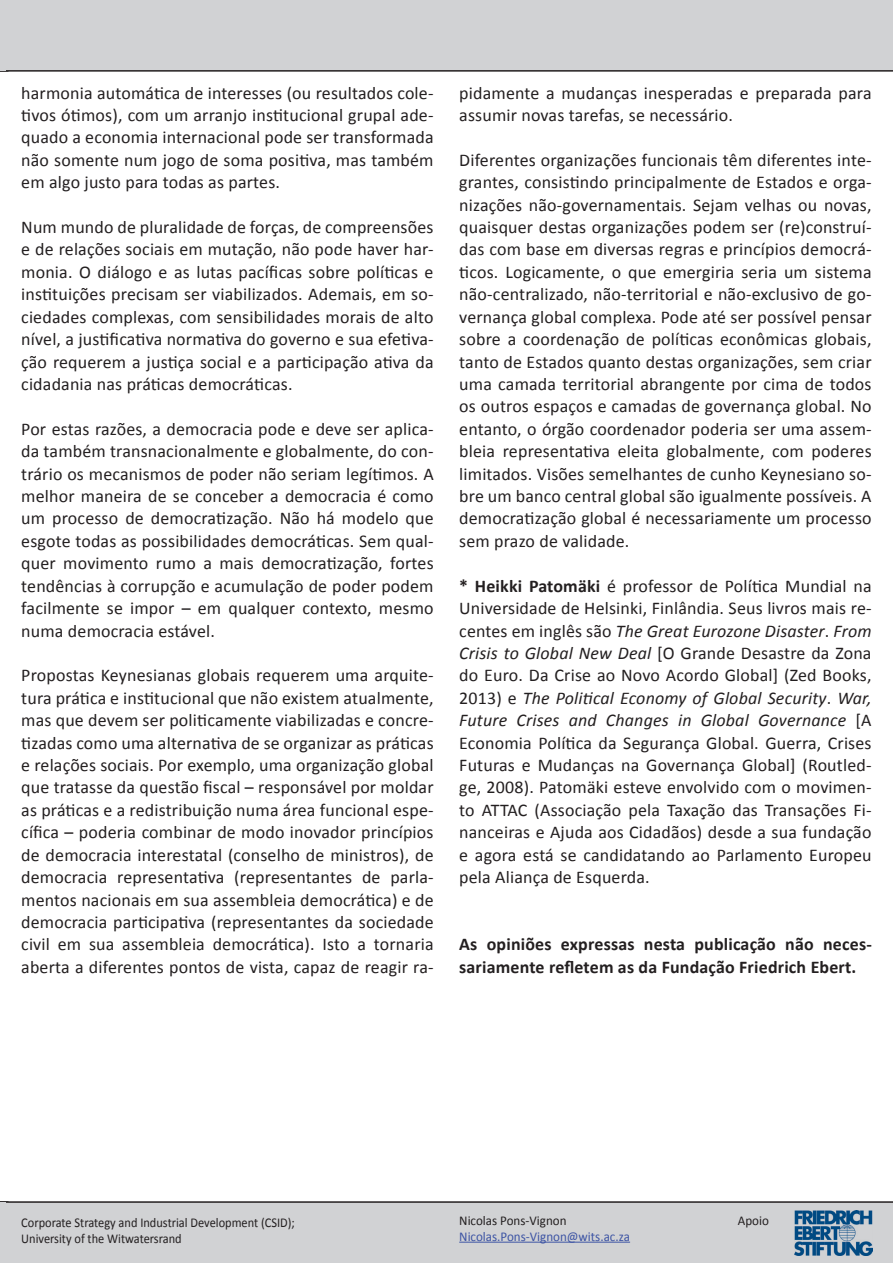
<style>
.page{position:relative;width:893px;height:1263px;background:#fff}
.page>*{position:absolute;margin:0;border:0;box-sizing:border-box;transform-origin:0 0}
.t1{font:18px/22.4px "Calibri";letter-spacing:.01em;color:#231f20;text-align:justify}
.t2{font:700 18px/22.4px "Calibri";letter-spacing:.01em;color:#231f20}
.t3{font:13.5px/16.2px "Calibri";color:#231f20;scale:.92 1}
.t4{font:13.5px "Calibri";color:#3d54a4}
.t5{font:13.5px "Calibri";color:#231f20}
.s1{font-weight:700}
.s2{font-style:italic}
</style>
<div class="page">
<div style="left:0;top:1201px;width:893px;height:62px;background:#d1d2d4"></div>
<img style="left:794px;top:1210px;width:79px;height:45px">
<hr style="left:459px;top:1242px;width:171px;height:1px;background:#3d54a4">
<div style="left:0;top:1203px;width:6px;height:60px;background:#d1d2d4"></div>
<div style="left:0;top:0;width:893px;height:72px;background:#d1d2d4"></div>
<div style="left:0;top:0;width:6px;height:70px;background:#d1d2d4"></div>
<p class="t1" style="left:21px;top:80px;width:414px">harmonia automática de interesses (ou resultados cole&shy;tivos ótimos), com um arranjo institucional grupal ade&shy;quado a economia internacional pode ser transformada não somente num jogo de soma positiva, mas também em algo justo para todas as partes.</p>
<p class="t1" style="left:21px;top:215px;width:414px">Num mundo de pluralidade de forças, de compreensões e de relações sociais em mutação, não pode haver har&shy;monia. O diálogo e as lutas pacíficas sobre políticas e instituições precisam ser viabilizados. Ademais, em so&shy;ciedades complexas, com sensibilidades morais de alto nível, a justificativa normativa do governo e sua efetiva&shy;ção requerem a justiça social e a participação ativa da cidadania nas práticas democráticas.</p>
<p class="t1" style="left:21px;top:417px;width:414px">Por estas razões, a democracia pode e deve ser aplica&shy;da também transnacionalmente e globalmente, do con&shy;trário os mecanismos de poder não seriam legítimos. A melhor maneira de se conceber a democracia é como um processo de democratização. Não há modelo que esgote todas as possibilidades democráticas. Sem qual&shy;quer movimento rumo a mais democratização, fortes tendências à corrupção e acumulação de poder podem facilmente se impor – em qualquer contexto, mesmo numa democracia estável.</p>
<p class="t1" style="left:21px;top:663px;width:414px">Propostas Keynesianas globais requerem uma arquite&shy;tura prática e institucional que não existem atualmente, mas que devem ser politicamente viabilizadas e concre&shy;tizadas como uma alternativa de se organizar as práticas e relações sociais. Por exemplo, uma organização global que tratasse da questão fiscal – responsável por moldar as práticas e a redistribuição numa área funcional espe&shy;cífica – poderia combinar de modo inovador princípios de democracia interestatal (conselho de ministros), de democracia representativa (representantes de parla&shy;mentos nacionais em sua assembleia democrática) e de democracia participativa (representantes da sociedade civil em sua assembleia democrática). Isto a tornaria aberta a diferentes pontos de vista, capaz de reagir ra-</p>
<p class="t1" style="left:459px;top:80px;width:414px">pidamente a mudanças inesperadas e preparada para assumir novas tarefas, se necessário.</p>
<p class="t1" style="left:459px;top:148px;width:414px">Diferentes organizações funcionais têm diferentes inte&shy;grantes, consistindo principalmente de Estados e orga&shy;nizações não-governamentais. Sejam velhas ou novas, quaisquer destas organizações podem ser (re)construí&shy;das com base em diversas regras e princípios democrá&shy;ticos. Logicamente, o que emergiria seria um sistema não-centralizado, não-territorial e não-exclusivo de go&shy;vernança global complexa. Pode até ser possível pensar sobre a coordenação de políticas econômicas globais, tanto de Estados quanto destas organizações, sem criar uma camada territorial abrangente por cima de todos os outros espaços e camadas de governança global. No entanto, o órgão coordenador poderia ser uma assem&shy;bleia representativa eleita globalmente, com poderes limitados. Visões semelhantes de cunho Keynesiano so&shy;bre um banco central global são igualmente possíveis. A democratização global é necessariamente um processo sem prazo de validade.</p>
<p class="t1" style="left:459px;top:574px;width:414px"><span class="s1">* Heikki Patomäki</span> é professor de Política Mundial na Universidade de Helsinki, Finlândia. Seus livros mais re&shy;centes em inglês são <span class="s2">The Great Eurozone Disaster</span>. <span class="s2">From Crisis to Global New Deal</span> [O Grande Desastre da Zona do Euro. Da Crise ao Novo Acordo Global] (Zed Books, 2013) e <span class="s2">The Political Economy of Global Security</span>. <span class="s2">War, Future Crises and Changes in Global Governance</span> [A Economia Política da Segurança Global. Guerra, Crises Futuras e Mudanças na Governança Global] (Routled&shy;ge, 2008). Patomäki esteve envolvido com o movimen&shy;to ATTAC (Associação pela Taxação das Transações Fi&shy;nanceiras e Ajuda aos Cidadãos) desde a sua fundação e agora está se candidatando ao Parlamento Europeu pela Aliança de Esquerda.</p>
<p class="t2" style="left:459px;top:932px;width:414px">As opiniões expressas nesta publicação não neces&shy;sariamente refletem as da Fundação Friedrich Ebert.</p>
<p class="t3" style="left:21px;top:1214px;width:299px">Corporate Strategy and Industrial Development (CSID);<br>University of the Witwatersrand</p>
<p class="t5" style="left:459px;top:1211px;width:109px">Nicolas Pons-Vignon</p>
<p class="t5" style="left:738px;top:1212px;width:33px">Apoio</p>
<p class="t4" style="left:459px;top:1228px;width:172px">Nicolas.Pons-Vignon@wits.ac.za</p>
</div>
